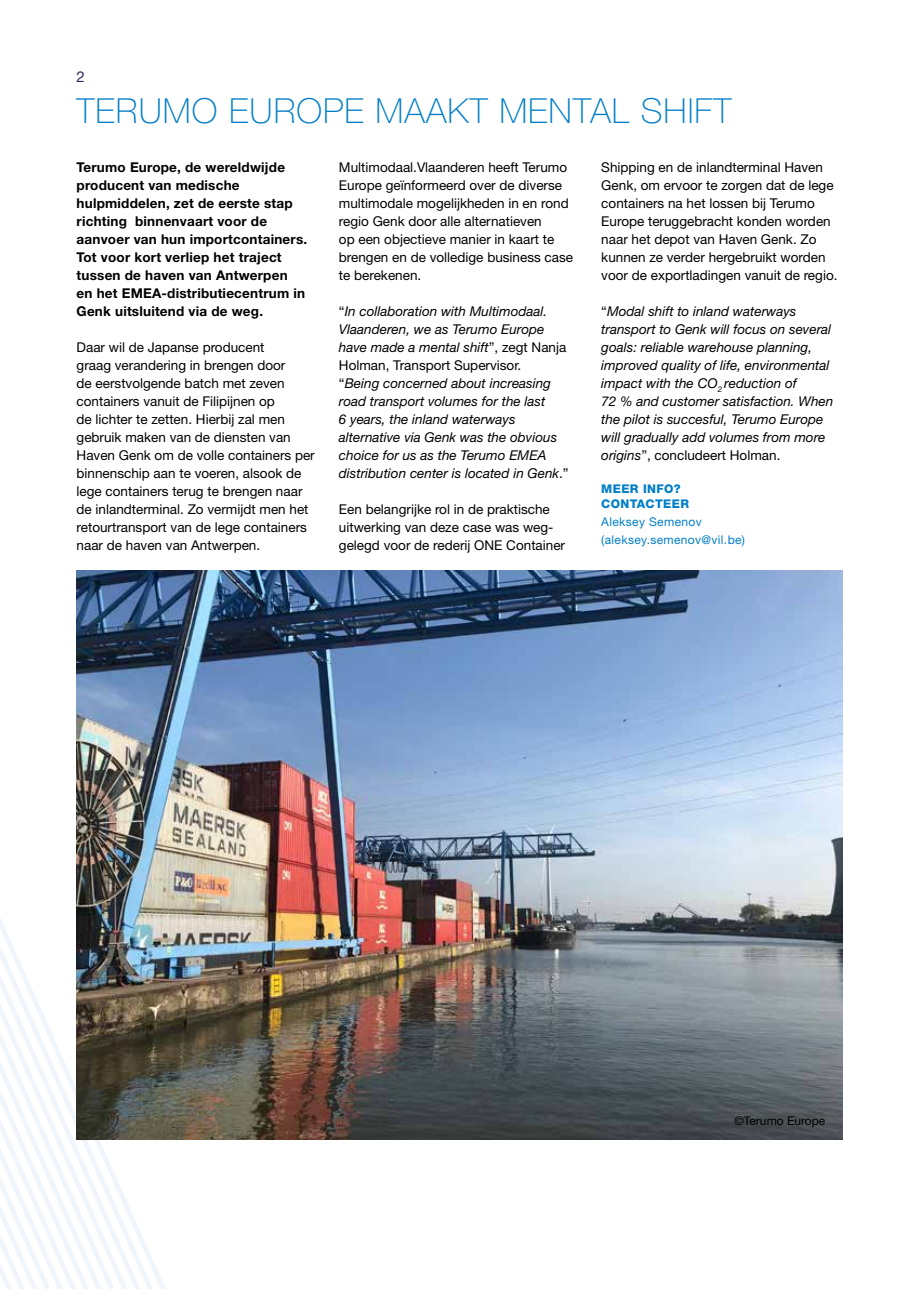
<style>
.page{position:relative;width:919px;height:1289px;background:#fff}
.page>*{position:absolute;margin:0;border:0;box-sizing:border-box;transform-origin:0 0}
.t1{font:100 34.5px "Helvetica Neue LT Std";letter-spacing:.03em;color:#007ec7}
.t2{font:15px "Helvetica Neue LT Std";color:#32285b}
.t3{font:13.5px/18px "Helvetica Neue LT Std";color:#000}
.t4{font:italic 13.5px/18px "Helvetica Neue LT Std";color:#000}
.t5{font:700 13.5px/18px "Helvetica Neue LT Std";letter-spacing:.015em;color:#000}
.t6{font:12px/18px "Helvetica Neue LT Std";letter-spacing:.03em;color:#007ec7}
.t7{font:800 12px/15px "Helvetica Neue LT Std";letter-spacing:.03em;color:#007ec7}
.t8{font:12px "Helvetica Neue LT Std";color:#000}
.s1{font-style:normal}
</style>
<div class="page">
<svg style="left:0;top:903px;width:348px;height:386px"></svg>
<img style="left:77px;top:570px;width:765px;height:569px">
<p class="t2" style="left:77px;top:68px;width:10px">2</p>
<h1 class="t1" style="left:77px;top:91px;width:656px">TERUMO EUROPE MAAKT MENTAL SHIFT</h1>
<p class="t5" style="left:77px;top:158px;width:232px">Terumo Europe, de wereldwijde producent van medische hulpmiddelen, zet de eerste stap richting binnenvaart voor de aanvoer van hun importcontainers.<br>Tot voor kort verliep het traject tussen de haven van Antwerpen<br>en het EMEA-distributiecentrum in<br>Genk uitsluitend via de weg.</p>
<p class="t3" style="left:77px;top:338px;width:240px">Daar wil de Japanse producent<br>graag verandering in brengen door<br>de eerstvolgende batch met zeven containers vanuit de Filipijnen op<br>de lichter te zetten. Hierbij zal men gebruik maken van de diensten van Haven Genk om de volle containers per binnenschip aan te voeren, alsook de lege containers terug te brengen naar de inlandterminal. Zo vermijdt men het retourtransport van de lege containers naar de haven van Antwerpen.</p>
<p class="t3" style="left:339px;top:158px;width:236px">Multimodaal.Vlaanderen heeft Terumo Europe geïnformeerd over de diverse multimodale mogelijkheden in en rond regio Genk door alle alternatieven<br>op een objectieve manier in kaart te brengen en de volledige business case te berekenen.</p>
<p class="t4" style="left:339px;top:302px;width:231px"><span class="s1">“</span>In collaboration with Multimodaal.<br>Vlaanderen, we as Terumo Europe have made a mental shift<span class="s1">”, zegt Nanja Holman, Transport Supervisor.<br>“</span>Being concerned about increasing road transport volumes for the last<br>6 years, the inland waterways alternative via Genk was the obvious choice for us as the Terumo EMEA distribution center is located in Genk<span class="s1">.”</span></p>
<p class="t3" style="left:339px;top:500px;width:228px">Een belangrijke rol in de praktische uitwerking van deze case was weg&shy;gelegd voor de rederij ONE Container</p>
<p class="t3" style="left:601px;top:158px;width:238px">Shipping en de inlandterminal Haven Genk, om ervoor te zorgen dat de lege containers na het lossen bij Terumo Europe teruggebracht konden worden naar het depot van Haven Genk. Zo kunnen ze verder hergebruikt worden voor de exportladingen vanuit de regio.</p>
<p class="t4" style="left:601px;top:302px;width:233px"><span class="s1">“</span>Modal shift to inland waterways transport to Genk will focus on several goals: reliable warehouse planning, improved quality of life, environmental impact with the CO<sub>2</sub> reduction of<br>72 % and customer satisfaction. When the pilot is succesful, Terumo Europe will gradually add volumes from more origins<span class="s1">”, concludeert Holman.</span></p>
<p class="t7" style="left:601px;top:481px;width:89px">MEER INFO?<br>CONTACTEER</p>
<p class="t6" style="left:601px;top:512px;width:145px">Aleksey Semenov (aleksey.semenov@vil.be)</p>
<p class="t8" style="left:734px;top:1113px;width:92px">©Terumo Europe</p>
</div>
